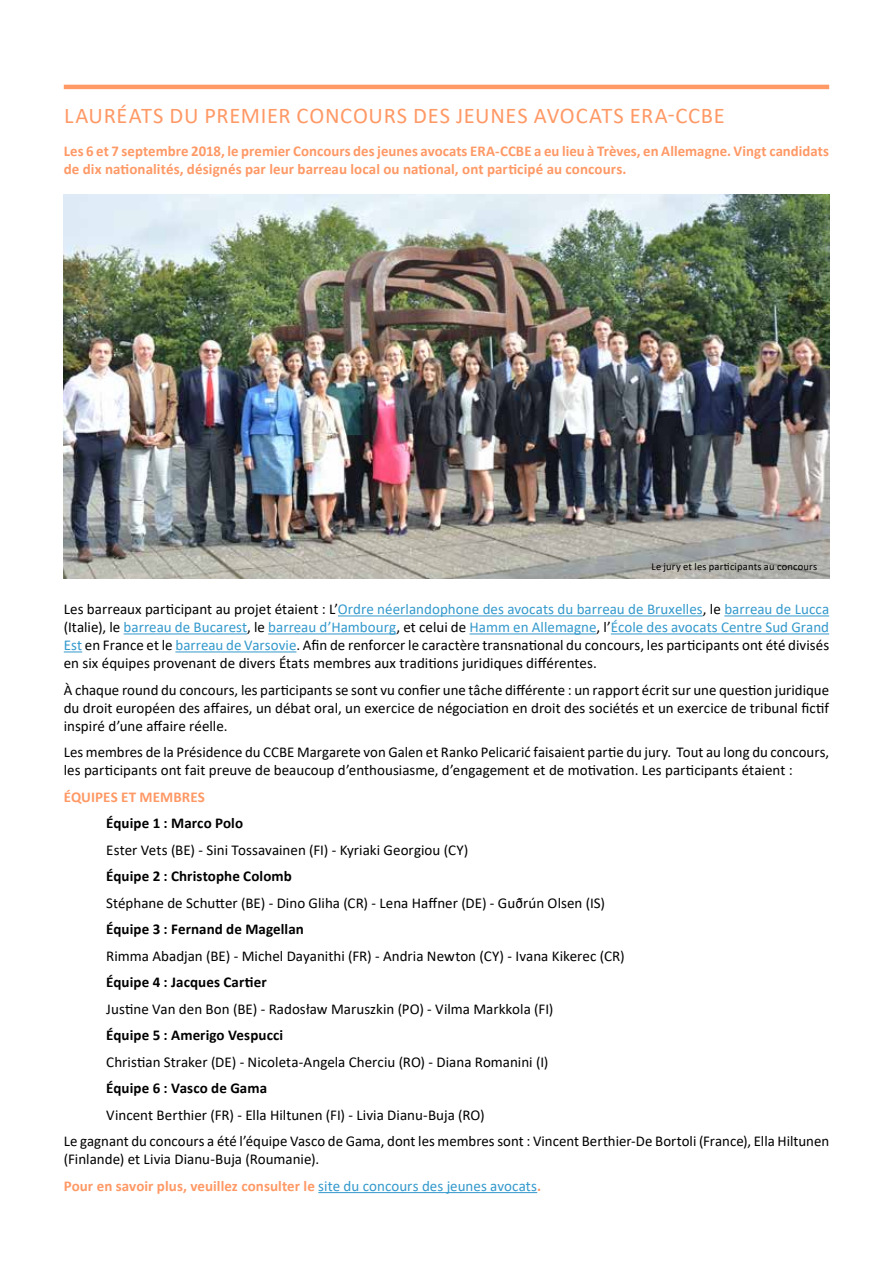
<style>
.page{position:relative;width:893px;height:1263px;background:#fff}
.page>*{position:absolute;margin:0;border:0;box-sizing:border-box;transform-origin:0 0}
.t1{font:22.5px "Calibri";letter-spacing:.03em;color:#f96}
.t2{font:15px/18px "Calibri";color:#000}
.t3{font:700 15px/18px "Calibri";letter-spacing:.005em;color:#f96}
.t4{font:700 15px "Calibri";letter-spacing:.005em;color:#000}
.t5{font:10.5px "Calibri";letter-spacing:.015em;color:#000}
.s1{color:#39c}
.s2{font-weight:700;color:#f96}
</style>
<div class="page">
<hr style="left:338px;top:615px;width:365px;height:1px;background:#39c">
<hr style="left:724px;top:615px;width:105px;height:1px;background:#39c">
<hr style="left:124px;top:633px;width:123px;height:1px;background:#39c">
<hr style="left:268px;top:633px;width:128px;height:1px;background:#39c">
<hr style="left:470px;top:633px;width:126px;height:1px;background:#39c">
<hr style="left:611px;top:633px;width:218px;height:1px;background:#39c">
<svg style="left:64px;top:651px;width:18px;height:1px"></svg>
<hr style="left:175px;top:651px;width:121px;height:1px;background:#39c">
<hr style="left:318px;top:1192px;width:219px;height:1px;background:#39c">
<img style="left:64px;top:195px;width:765px;height:384px">
<hr style="left:64px;top:85px;width:765px;height:4px;background:#f96">
<h1 class="t1" style="left:64px;top:100px;width:662px">LAURÉATS DU PREMIER CONCOURS DES JEUNES AVOCATS ERA-CCBE</h1>
<p class="t3" style="left:64px;top:142px;width:767px">Les 6 et 7 septembre 2018, le premier Concours des jeunes avocats ERA-CCBE a eu lieu à Trèves, en Allemagne. Vingt candidats de dix nationalités, désignés par leur barreau local ou national, ont participé au concours.</p>
<p class="t5" style="left:651px;top:559px;width:167px">Le jury et les participants au concours</p>
<p class="t2" style="left:64px;top:600px;width:767px;text-align:justify">Les barreaux participant au projet étaient : L’<span class="s1">Ordre néerlandophone des avocats du barreau de Bruxelles</span>, le <span class="s1">barreau de Lucca </span>(Italie), le <span class="s1">barreau de Bucarest</span>, le <span class="s1">barreau d’Hambourg</span>, et celui de <span class="s1">Hamm en Allemagne</span>, l’<span class="s1">École des avocats Centre Sud Grand Est</span> en France et le <span class="s1">barreau de Varsovie</span>. Afin de renforcer le caractère transnational du concours, les participants ont été divisés en six équipes provenant de divers États membres aux traditions juridiques différentes.</p>
<p class="t2" style="left:64px;top:680px;width:767px;text-align:justify">À chaque round du concours, les participants se sont vu confier une tâche différente : un rapport écrit sur une question juridique du droit européen des affaires, un débat oral, un exercice de négociation en droit des sociétés et un exercice de tribunal fictif inspiré d’une affaire réelle.</p>
<p class="t2" style="left:64px;top:743px;width:767px">Les membres de la Présidence du CCBE Margarete von Galen et Ranko Pelicarić faisaient partie du jury. Tout au long du concours, les participants ont fait preuve de beaucoup d’enthousiasme, d’engagement et de motivation. Les participants étaient :</p>
<p class="t3" style="left:64px;top:788px;width:143px">ÉQUIPES ET MEMBRES</p>
<p class="t4" style="left:106px;top:813px;width:138px">Équipe 1 : Marco Polo</p>
<p class="t2" style="left:106px;top:840px;width:364px">Ester Vets (BE) - Sini Tossavainen (FI) - Kyriaki Georgiou (CY)</p>
<p class="t4" style="left:106px;top:866px;width:187px">Équipe 2 : Christophe Colomb</p>
<p class="t2" style="left:106px;top:893px;width:500px">Stéphane de Schutter (BE) - Dino Gliha (CR) - Lena Haffner (DE) - Guðrún Olsen (IS)</p>
<p class="t4" style="left:106px;top:919px;width:199px">Équipe 3 : Fernand de Magellan</p>
<p class="t2" style="left:106px;top:946px;width:520px">Rimma Abadjan (BE) - Michel Dayanithi (FR) - Andria Newton (CY) - Ivana Kikerec (CR)</p>
<p class="t4" style="left:106px;top:972px;width:162px">Équipe 4 : Jacques Cartier</p>
<p class="t2" style="left:106px;top:999px;width:449px">Justine Van den Bon (BE) - Radosław Maruszkin (PO) - Vilma Markkola (FI)</p>
<p class="t4" style="left:106px;top:1025px;width:178px">Équipe 5 : Amerigo Vespucci</p>
<p class="t2" style="left:106px;top:1052px;width:444px">Christian Straker (DE) - Nicoleta-Angela Cherciu (RO) - Diana Romanini (I)</p>
<p class="t4" style="left:106px;top:1078px;width:162px">Équipe 6 : Vasco de Gama</p>
<p class="t2" style="left:64px;top:1101px;width:767px;line-height:26.5px;text-indent:43px">Vincent Berthier (FR) - Ella Hiltunen (FI) - Livia Dianu-Buja (RO)<br>Le gagnant du concours a été l’équipe Vasco de Gama, dont les membres sont : Vincent Berthier-De Bortoli (France), Ella Hiltunen</p>
<p class="t2" style="left:64px;top:1146px;width:479px;line-height:26.5px">(Finlande) et Livia Dianu-Buja (Roumanie).<br><span class="s2">Pour en savoir plus, veuillez consulter le</span> <span class="s1">site du concours des jeunes avocats</span><span class="s2">.</span></p>
</div>
